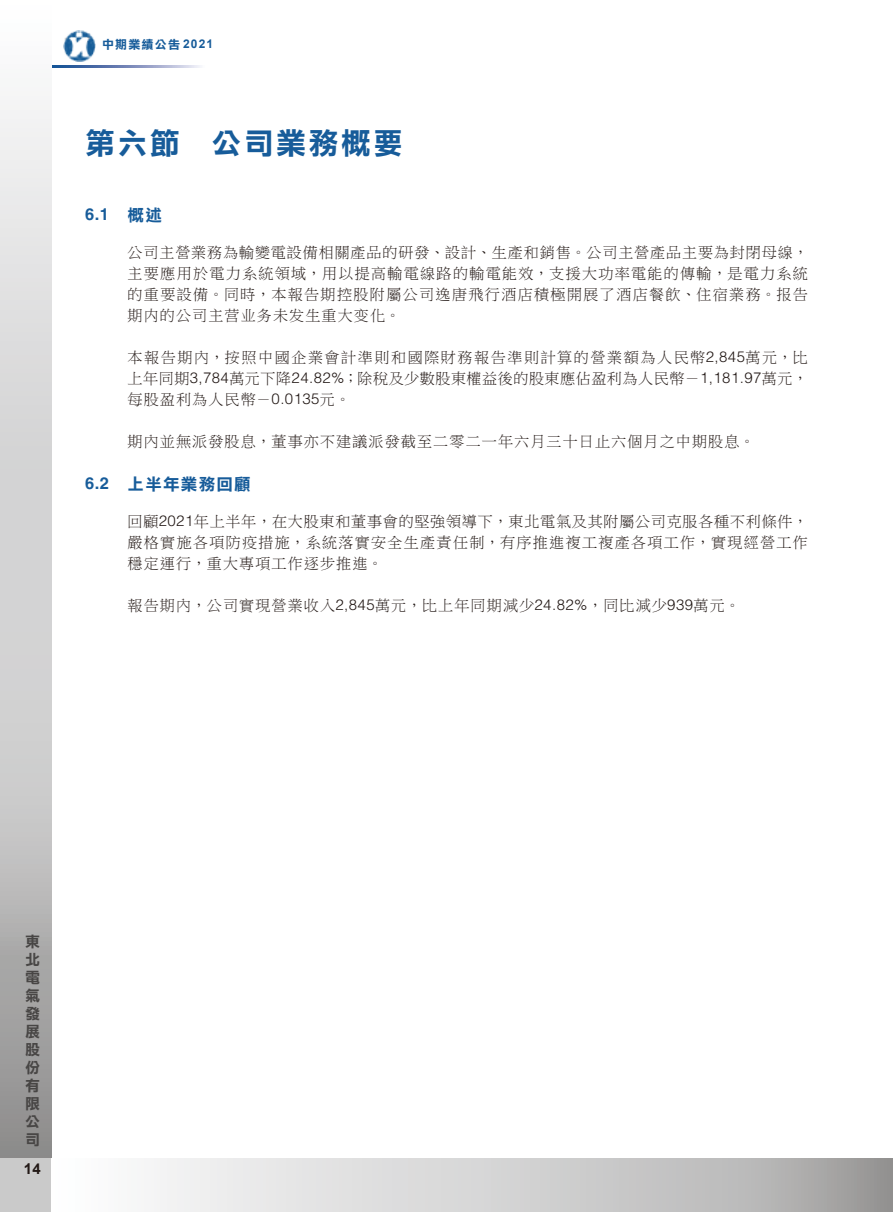
<style>
.page{position:relative;width:893px;height:1212px;background:#fff}
.page>*{position:absolute;margin:0;border:0;box-sizing:border-box;transform-origin:0 0}
._01_H1{font:30px "DF Li Hei Bd WIN BF";letter-spacing:.08em;color:#175c9a}
._02_H2{font:16.5px "DF Li Hei Bd WIN BF";letter-spacing:.08em;color:#175c9a}
._02_H2-2{font:700 16.5px "Helvetica LT Std";color:#175c9a}
._00_txt{font:15px/21px "Ming Li U";letter-spacing:.08em;color:#231916;text-align:justify}
.t1{font:15px/18px "DF Li Hei Bd WIN BF";color:#484645;text-align:justify}
.t2{font:700 15px "Arial";color:#231916}
.t3{font:12px "DF Li Hei Bd WIN BF";letter-spacing:.1em;color:#175c9a}
.s1{font-family:"Arial";font-weight:700}
.s2{font-family:"DF Li Hei Bd WIN BF";font-weight:400}
.s3{font-family:"Helvetica LT Std";font-weight:300}
.s4{font-family:"Helvetica LT Std";font-weight:700}
</style>
<div class="page">
<img style="left:64px;top:30px;width:32px;height:31px">
<img style="left:52px;top:65px;width:148px;height:2px">
<svg style="left:0;top:100px;width:51px;height:1059px;background:#cac9ca"></svg>
<div style="left:0;top:1159px;width:51px;height:53px;background:#cacaca"></div>
<svg style="left:154px;top:1159px;width:739px;height:53px;background:#cecece"></svg>
<p class="t3" style="left:102px;top:39px;width:113px">中期業績公告 <span class="s1">2021</span></p>
<p class="_01_H1" style="left:85px;top:128px;width:320px">第六節 公司業務概要</p>
<p class="_02_H2-2" style="left:85px;top:204px;width:78px">6.1 <span class="s2">概述</span></p>
<p class="_00_txt" style="left:128px;top:242px;width:682px">公司主營業務為輸變電設備相關產品的研發、設計、生產和銷售。公司主營產品主要為封閉母線，主要應用於電力系統領域，用以提高輸電線路的輸電能效，支援大功率電能的傳輸，是電力系統的重要設備。同時，本報告期控股附屬公司逸唐飛行酒店積極開展了酒店餐飲、住宿業務。报告期内的公司主营业务未发生重大变化。</p>
<p class="_00_txt" style="left:128px;top:347px;width:682px">本報告期內，按照中國企業會計準則和國際財務報告準則計算的營業額為人民幣<span class="s3">2,845</span>萬元，比上年同期<span class="s3">3,784</span>萬元下降<span class="s3">24.82%</span>；除稅及少數股東權益後的股東應佔盈利為人民幣－<span class="s3">1,181.97</span>萬元，每股盈利為人民幣－<span class="s3">0.0135</span>元。</p>
<p class="_00_txt" style="left:128px;top:431px;width:629px">期內並無派發股息，董事亦不建議派發截至二零二一年六月三十日止六個月之中期股息。</p>
<p class="_02_H2" style="left:85px;top:476px;width:167px"><span class="s4">6.2</span> 上半年業務回顧</p>
<p class="_00_txt" style="left:128px;top:511px;width:682px">回顧<span class="s3">2021</span>年上半年，在大股東和董事會的堅強領導下，東北電氣及其附屬公司克服各種不利條件，嚴格實施各項防疫措施，系統落實安全生產責任制，有序推進複工複產各項工作，實現經營工作穩定運行，重大專項工作逐步推進。</p>
<p class="_00_txt" style="left:128px;top:595px;width:614px">報告期內，公司實現營業收入<span class="s3">2,845</span>萬元，比上年同期減少<span class="s3">24.82%</span>，同比減少<span class="s3">939</span>萬元。</p>
<p class="t1" style="left:25px;top:932px;width:16px">東北電氣發展股份有限公司</p>
<p class="t2" style="left:24px;top:1158px;width:19px">14</p>
</div>
